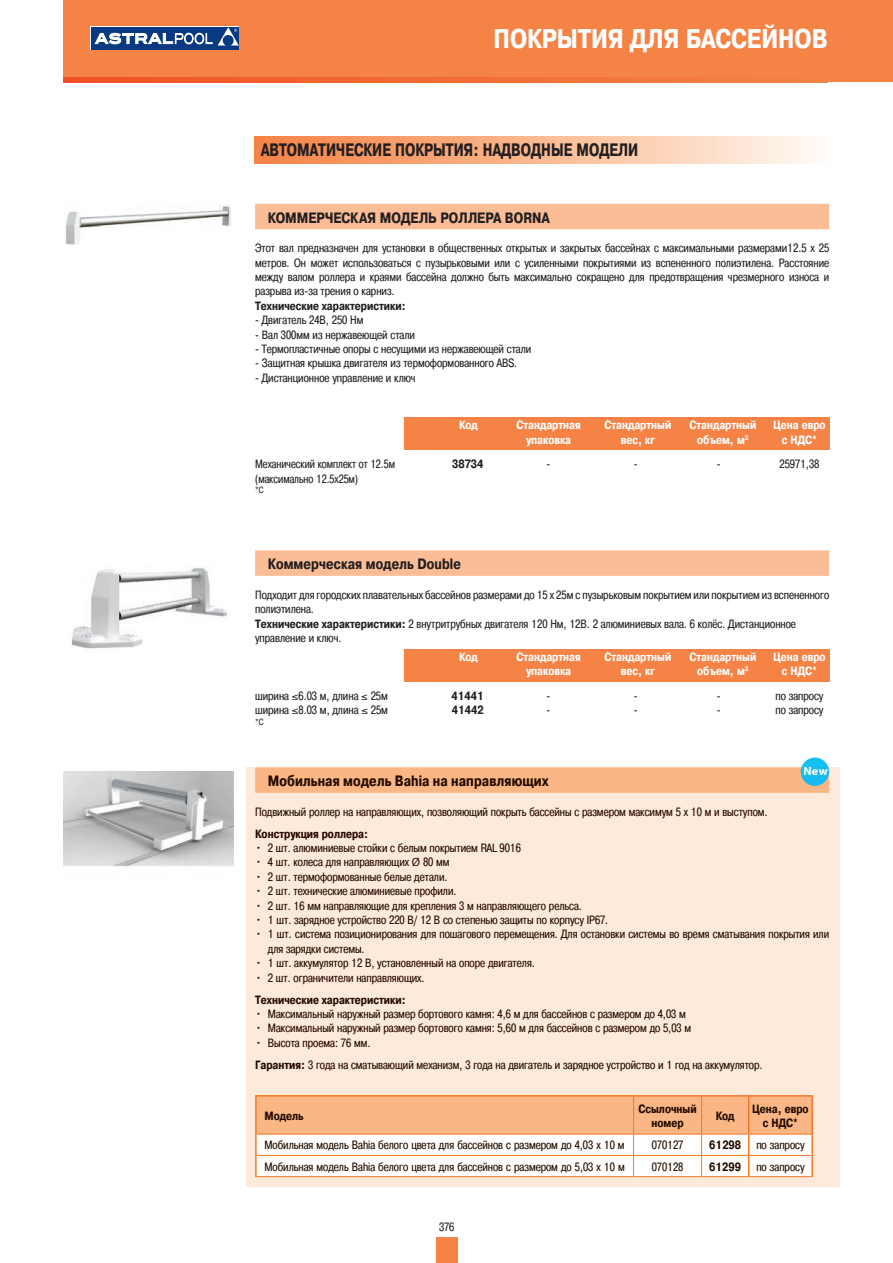
<style>
.page{position:relative;width:893px;height:1263px;background:#fff}
.page>*{position:absolute;margin:0;border:0;box-sizing:border-box;transform-origin:0 0}
.t1{font:700 27px "Pragmatica Cond C";color:#fff}
.t2{font:700 18px "Pragmatica Cond C";color:#231f20;scale:.9 1}
.t3{font:700 15px "Pragmatica Cond C";letter-spacing:.01em;color:#231f20}
.t4{font:12px/14.4px "Pragmatica Cond C";color:#231f20}
.t5{font:700 12px "Pragmatica Cond C";color:#fff}
.t6{font:700 12px/14.4px "Pragmatica Cond C";color:#231f20;text-align:center}
.t7{font:12px "Pragmatica Cond C";color:#231f20;scale:.95 1}
.t8{font:700 12px "Myriad Pro";color:#fff}
.t9{font:9px "Pragmatica Cond C";color:#231f20}
.s1{font-weight:700}
.s2{font-family:"Myriad Pro"}
</style>
<div class="page">
<div style="left:436px;top:1237px;width:21px;height:26px;background:#f58345"></div>
<div style="left:64px;top:0;width:829px;height:77px;background:#f58345"></div>
<div style="left:827px;top:74px;width:66px;height:8px;background:#f58345"></div>
<svg style="left:64px;top:78px;width:763px;height:4px"></svg>
<div style="left:91px;top:27px;width:148px;height:23px;background:#083981"></div>
<svg style="left:95px;top:27px;width:144px;height:19px"></svg>
<div style="left:255px;top:204px;width:574px;height:25px;background:#fabd96"></div>
<div style="left:255px;top:550px;width:574px;height:26px;background:#fabd96"></div>
<img style="left:65px;top:204px;width:166px;height:41px">
<div style="left:404px;top:417px;width:425px;height:33px;background:#f58345"></div>
<img style="left:71px;top:567px;width:157px;height:82px">
<div style="left:404px;top:649px;width:425px;height:32px;background:#f58345"></div>
<div style="left:801px;top:757px;width:28px;height:29px;background:#15c0f2;border-radius:50%"></div>
<svg style="left:246px;top:767px;width:594px;height:420px;fill:#fee9da"></svg>
<img style="left:64px;top:771px;width:170px;height:96px">
<div style="left:255px;top:136px;width:574px;height:27px;background:linear-gradient(to right,#f57f3e,#fff9f0)"></div>
<h1 class="t1" style="left:493px;top:24px;width:336px">ПОКРЫТИЯ ДЛЯ БАССЕЙНОВ</h1>
<h2 class="t2" style="left:261px;top:140px;width:421px">АВТОМАТИЧЕСКИЕ ПОКРЫТИЯ: НАДВОДНЫЕ МОДЕЛИ</h2>
<p class="t3" style="left:268px;top:209px;width:283px">КОММЕРЧЕСКАЯ МОДЕЛЬ РОЛЛЕРА BORNA</p>
<p class="t4" style="left:255px;top:241px;width:576px;text-align:justify">Этот вал предназначен для установки в общественных открытых и закрытых бассейнах с максимальными размерами12.5 x 25 метров. Он может использоваться с пузырьковыми или с усиленными покрытиями из вспененного полиэтилена. Расстояние между валом роллера и краями бассейна должно быть максимально сокращено для предотвращения чрезмерного износа и разрыва из-за трения о карниз.</p>
<p class="t6" style="left:255px;top:298px;width:152px">Технические характеристики:</p>
<p class="t4" style="left:255px;top:313px;width:110px">- Двигатель 24В, 250 Нм</p>
<p class="t4" style="left:255px;top:327px;width:161px">- Вал 300мм из нержавеющей стали</p>
<p class="t4" style="left:255px;top:342px;width:278px">- Термопластичные опоры с несущими из нержавеющей стали</p>
<p class="t4" style="left:255px;top:356px;width:264px">- Защитная крышка двигателя из термоформованного ABS.</p>
<p class="t4" style="left:255px;top:370px;width:162px">- Дистанционное управление и ключ</p>
<p class="t5" style="left:459px;top:418px;width:20px">Код</p>
<p class="t5" style="left:516px;top:418px;width:66px">Стандартная</p>
<p class="t5" style="left:604px;top:418px;width:68px">Стандартный</p>
<p class="t5" style="left:689px;top:418px;width:68px">Стандартный</p>
<p class="t5" style="left:773px;top:418px;width:54px">Цена евро</p>
<p class="t5" style="left:526px;top:433px;width:46px">упаковка</p>
<p class="t5" style="left:621px;top:433px;width:35px">вес, кг</p>
<p class="t5" style="left:697px;top:433px;width:53px">объем, м<sup>3</sup></p>
<p class="t5" style="left:782px;top:433px;width:37px">с НДС*</p>
<p class="t7" style="left:255px;top:457px;width:149px">Механический комплект от 12.5м</p>
<p class="t6" style="left:452px;top:457px;width:33px">38734</p>
<p class="t4" style="left:547px;top:457px;width:5px">-</p>
<p class="t4" style="left:634px;top:457px;width:5px">-</p>
<p class="t4" style="left:717px;top:457px;width:5px">-</p>
<p class="t4" style="left:779px;top:457px;width:42px">25971,38</p>
<p class="t7" style="left:255px;top:472px;width:110px">(максимально 12.5х25м)</p>
<p class="t9" style="left:255px;top:485px;width:10px">*C</p>
<p class="t3" style="left:268px;top:555px;width:195px">Коммерческая модель Double</p>
<p class="t4" style="left:255px;top:587px;width:576px">Подходит для городских плавательных бассейнов размерами до 15 x 25м с пузырьковым покрытием или покрытием из вспененного полиэтилена.<br><span class="s1">Технические характеристики:</span> 2 внутритрубных двигателя 120 Нм, 12В. 2 алюминиевых вала. 6 колёс. Дистанционное управление и ключ.</p>
<p class="t5" style="left:459px;top:650px;width:20px">Код</p>
<p class="t5" style="left:516px;top:650px;width:66px">Стандартная</p>
<p class="t5" style="left:604px;top:650px;width:68px">Стандартный</p>
<p class="t5" style="left:689px;top:650px;width:68px">Стандартный</p>
<p class="t5" style="left:773px;top:650px;width:54px">Цена евро</p>
<p class="t5" style="left:526px;top:664px;width:46px">упаковка</p>
<p class="t5" style="left:621px;top:664px;width:35px">вес, кг</p>
<p class="t5" style="left:697px;top:664px;width:53px">объем, м<sup>3</sup></p>
<p class="t5" style="left:782px;top:664px;width:37px">с НДС*</p>
<p class="t4" style="left:255px;top:688px;width:134px">ширина ≤6.03 м, длина ≤ 25м</p>
<p class="t6" style="left:451px;top:688px;width:34px">41441</p>
<p class="t4" style="left:547px;top:688px;width:5px">-</p>
<p class="t4" style="left:634px;top:688px;width:5px">-</p>
<p class="t4" style="left:717px;top:688px;width:5px">-</p>
<p class="t4" style="left:775px;top:688px;width:49px">по запросу</p>
<p class="t4" style="left:255px;top:703px;width:134px">ширина ≤8.03 м, длина ≤ 25м</p>
<p class="t6" style="left:452px;top:703px;width:33px">41442</p>
<p class="t4" style="left:547px;top:703px;width:5px">-</p>
<p class="t4" style="left:634px;top:703px;width:5px">-</p>
<p class="t4" style="left:717px;top:703px;width:5px">-</p>
<p class="t4" style="left:775px;top:703px;width:49px">по запросу</p>
<p class="t9" style="left:255px;top:716px;width:10px">*C</p>
<p class="t8" style="left:803px;top:763px;width:26px">New</p>
<p class="t3" style="left:268px;top:772px;width:282px">Мобильная модель Bahia на направляющих</p>
<p class="t4" style="left:255px;top:804px;width:514px">Подвижный роллер на направляющих, позволяющий покрыть бассейны с размером максимум 5 х 10 м и выступом.</p>
<p class="t6" style="left:255px;top:826px;width:115px">Конструкция роллера:</p>
<p class="t4" style="left:255px;top:841px;width:267px">• 2 шт. алюминиевые стойки с белым покрытием RAL 9016</p>
<p class="t4" style="left:255px;top:855px;width:196px">• 4 шт. колеса для направляющих <span class="s2">Ø</span> 80 мм</p>
<p class="t4" style="left:255px;top:869px;width:194px">• 2 шт. термоформованные белые детали.</p>
<p class="t4" style="left:255px;top:884px;width:203px">• 2 шт. технические алюминиевые профили.</p>
<p class="t4" style="left:255px;top:898px;width:328px">• 2 шт. 16 мм направляющие для крепления 3 м направляющего рельса.</p>
<p class="t4" style="left:255px;top:913px;width:355px">• 1 шт. зарядное устройство 220 В/ 12 В со степенью защиты по корпусу IP67.</p>
<p class="t4" style="left:268px;top:927px;width:563px;text-indent:-13px">• 1 шт. система позиционирования для пошагового перемещения. Для остановки системы во время сматывания покрытия или для зарядки системы.</p>
<p class="t4" style="left:255px;top:956px;width:281px">• 1 шт. аккумулятор 12 В, установленный на опоре двигателя.</p>
<p class="t4" style="left:255px;top:970px;width:171px">• 2 шт. ограничители направляющих.</p>
<p class="t6" style="left:255px;top:992px;width:152px">Технические характеристики:</p>
<p class="t4" style="left:255px;top:1007px;width:432px">• Максимальный наружный размер бортового камня: 4,6 м для бассейнов с размером до 4,03 м</p>
<p class="t4" style="left:255px;top:1021px;width:438px">• Максимальный наружный размер бортового камня: 5,60 м для бассейнов с размером до 5,03 м</p>
<p class="t4" style="left:255px;top:1032px;width:509px;line-height:21.9px">• Высота проема: 76 мм.<br><span class="s1">Гарантия:</span> 3 года на сматывающий механизм, 3 года на двигатель и зарядное устройство и 1 год на аккумулятор.</p>
<p class="t6" style="left:264px;top:1108px;width:41px">Модель</p>
<p class="t6" style="left:638px;top:1101px;width:60px">Ссылочный номер</p>
<p class="t6" style="left:716px;top:1108px;width:20px">Код</p>
<p class="t6" style="left:752px;top:1101px;width:58px">Цена, евро с НДС*</p>
<p class="t4" style="left:264px;top:1138px;width:362px">Мобильная модель Bahia белого цвета для бассейнов с размером до 4,03 х 10 м</p>
<p class="t4" style="left:652px;top:1138px;width:33px">070127</p>
<p class="t6" style="left:709px;top:1138px;width:34px">61298</p>
<p class="t4" style="left:756px;top:1138px;width:50px">по запросу</p>
<p class="t4" style="left:264px;top:1159px;width:362px">Мобильная модель Bahia белого цвета для бассейнов с размером до 5,03 х 10 м</p>
<p class="t4" style="left:652px;top:1159px;width:33px">070128</p>
<p class="t6" style="left:709px;top:1159px;width:34px">61299</p>
<p class="t4" style="left:756px;top:1159px;width:50px">по запросу</p>
<p class="t4" style="left:439px;top:1220px;width:17px">376</p>
</div>
